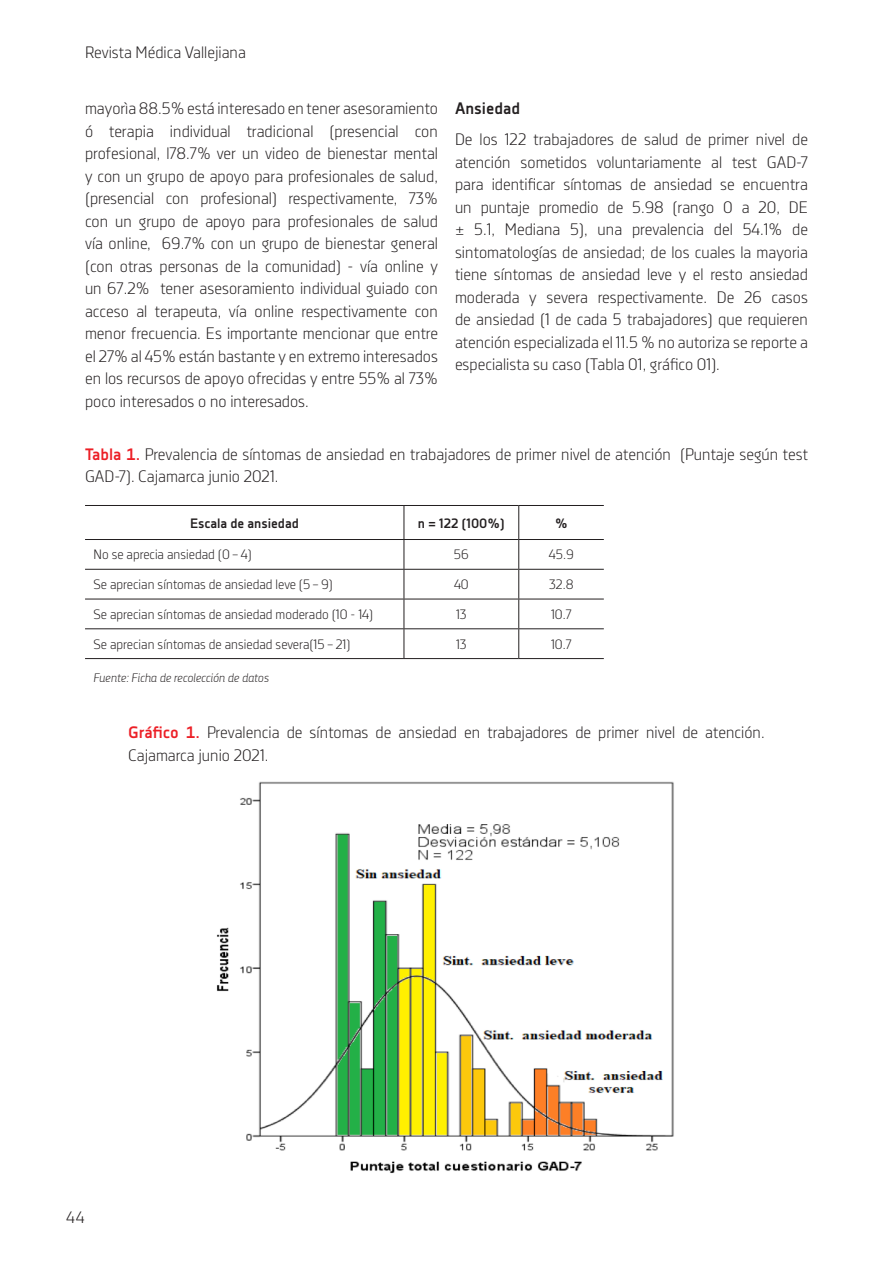
<style>
.page{position:relative;width:893px;height:1263px;background:#fff}
.page>*{position:absolute;margin:0;border:0;box-sizing:border-box;transform-origin:0 0}
.TEXTO{font:300 16.5px/22.5px "Decima Nova";color:#231f20;text-align:justify}
.t1{font:16.5px "Decima Nova Pro Lt";color:#231f20}
.SUBTITULOS{font:700 16.5px "Decima Nova";color:#231f20}
.TEXTO_TABLA{font:300 13.5px "Decima Nova";color:#231f20}
.TEXTO_TABLA-2{font:700 13.5px "Decima Nova";color:#231f20}
.TEXTO_TABLA-3{font:italic 300 12px "Decima Nova";color:#231f20}
.s1{font-family:"Decima Nova Pro";font-weight:700;color:#ec1f26}
</style>
<div class="page">
<hr style="left:404px;top:506px;width:1px;height:33px;background:#231f20">
<hr style="left:518px;top:506px;width:1px;height:33px;background:#231f20">
<hr style="left:85px;top:505px;width:319px;height:1px;background:#231f20">
<hr style="left:404px;top:505px;width:115px;height:1px;background:#231f20">
<hr style="left:519px;top:505px;width:85px;height:1px;background:#231f20">
<hr style="left:85px;top:539px;width:319px;height:1px;background:#231f20">
<hr style="left:404px;top:539px;width:115px;height:1px;background:#231f20">
<hr style="left:519px;top:539px;width:85px;height:1px;background:#231f20">
<hr style="left:85px;top:569px;width:319px;height:1px;background:#231f20">
<hr style="left:404px;top:569px;width:115px;height:1px;background:#231f20">
<hr style="left:519px;top:569px;width:85px;height:1px;background:#231f20">
<hr style="left:85px;top:599px;width:319px;height:1px;background:#231f20">
<hr style="left:404px;top:599px;width:115px;height:1px;background:#231f20">
<hr style="left:519px;top:599px;width:85px;height:1px;background:#231f20">
<hr style="left:85px;top:628px;width:319px;height:1px;background:#231f20">
<hr style="left:404px;top:628px;width:115px;height:1px;background:#231f20">
<svg style="left:404px;top:540px;width:1px;height:118px"></svg>
<hr style="left:519px;top:628px;width:85px;height:1px;background:#231f20">
<svg style="left:518px;top:540px;width:1px;height:118px"></svg>
<hr style="left:85px;top:658px;width:319px;height:1px;background:#231f20">
<hr style="left:404px;top:658px;width:115px;height:1px;background:#231f20">
<hr style="left:519px;top:658px;width:85px;height:1px;background:#231f20">
<img style="left:216px;top:781px;width:458px;height:392px">
<p class="t1" style="left:85px;top:43px;width:162px">Revista Médica Vallejiana</p>
<p class="TEXTO" style="left:85px;top:97px;width:354px">mayorìa 88.5% está interesado en tener asesoramiento ó terapia individual tradicional (presencial con profesional, l78.7% ver un video de bienestar mental y con un grupo de apoyo para profesionales de salud, (presencial con profesional) respectivamente, 73% con un grupo de apoyo para profesionales de salud vía online, 69.7% con un grupo de bienestar general (con otras personas de la comunidad) - vía online y un 67.2% tener asesoramiento individual guiado con acceso al terapeuta, vía online respectivamente con menor frecuencia. Es importante mencionar que entre el 27% al 45% están bastante y en extremo interesados en los recursos de apoyo ofrecidas y entre 55% al 73% poco interesados o no interesados.</p>
<p class="SUBTITULOS" style="left:455px;top:99px;width:67px">Ansiedad</p>
<p class="TEXTO" style="left:455px;top:128px;width:354px">De los 122 trabajadores de salud de primer nivel de atención sometidos voluntariamente al test GAD-7 para identificar síntomas de ansiedad se encuentra un puntaje promedio de 5.98 (rango 0 a 20, DE ± 5.1, Mediana 5), una prevalencia del 54.1% de sintomatologías de ansiedad; de los cuales la mayoria tiene síntomas de ansiedad leve y el resto ansiedad moderada y severa respectivamente. De 26 casos de ansiedad (1 de cada 5 trabajadores) que requieren atención especializada el 11.5 % no autoriza se reporte a especialista su caso (Tabla 01, gráfico 01).</p>
<p class="TEXTO" style="left:85px;top:442px;width:724px"><span class="s1">Tabla 1.</span> Prevalencia de síntomas de ansiedad en trabajadores de primer nivel de atención (Puntaje según test<br>GAD-7). Cajamarca junio 2021.</p>
<p class="TEXTO_TABLA-2" style="left:190px;top:515px;width:110px">Escala de ansiedad</p>
<p class="TEXTO_TABLA-2" style="left:418px;top:515px;width:88px">n = 122 (100%)</p>
<p class="TEXTO_TABLA-2" style="left:555px;top:515px;width:14px">%</p>
<p class="TEXTO_TABLA" style="left:94px;top:547px;width:160px">No se aprecia ansiedad (0 – 4)</p>
<p class="TEXTO_TABLA" style="left:454px;top:547px;width:16px">56</p>
<p class="TEXTO_TABLA" style="left:549px;top:547px;width:26px">45.9</p>
<p class="TEXTO_TABLA" style="left:94px;top:577px;width:241px">Se aprecian síntomas de ansiedad leve (5 – 9)</p>
<p class="TEXTO_TABLA" style="left:454px;top:577px;width:16px">40</p>
<p class="TEXTO_TABLA" style="left:549px;top:577px;width:26px">32.8</p>
<p class="TEXTO_TABLA" style="left:94px;top:606px;width:281px">Se aprecian síntomas de ansiedad moderado (10 - 14)</p>
<p class="TEXTO_TABLA" style="left:456px;top:606px;width:12px">13</p>
<p class="TEXTO_TABLA" style="left:551px;top:606px;width:22px">10.7</p>
<p class="TEXTO_TABLA" style="left:94px;top:636px;width:258px">Se aprecian síntomas de ansiedad severa(15 – 21)</p>
<p class="TEXTO_TABLA" style="left:456px;top:636px;width:12px">13</p>
<p class="TEXTO_TABLA" style="left:551px;top:636px;width:22px">10.7</p>
<p class="TEXTO_TABLA-3" style="left:94px;top:671px;width:177px">Fuente: Ficha de recolección de datos</p>
<p class="TEXTO" style="left:128px;top:721px;width:638px"><span class="s1">Gráfico 1.</span> Prevalencia de síntomas de ansiedad en trabajadores de primer nivel de atención.<br>Cajamarca junio 2021.</p>
<p class="t1" style="left:66px;top:1208px;width:21px">44</p>
</div>
